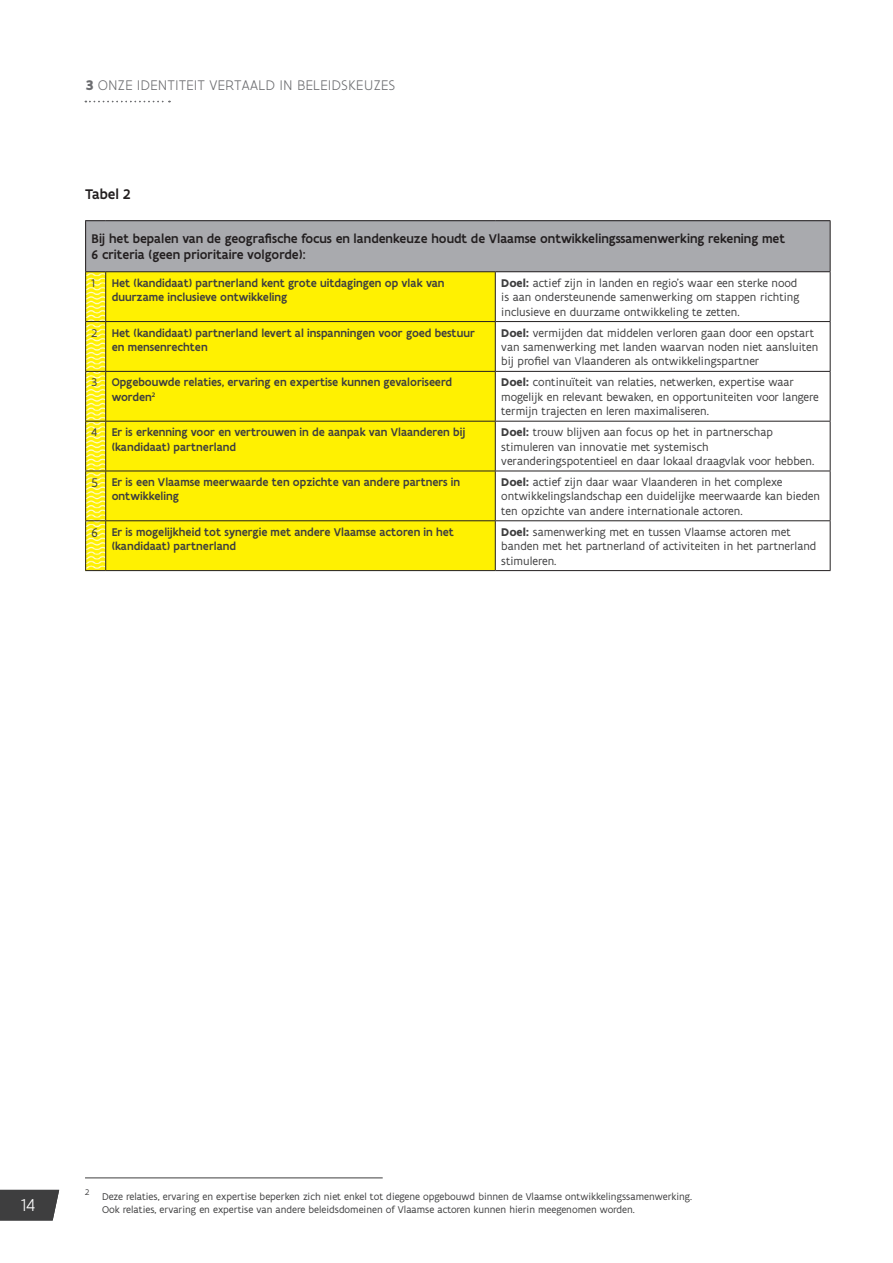
<style>
.page{position:relative;width:893px;height:1263px;background:#fff}
.page>*{position:absolute;margin:0;border:0;box-sizing:border-box;transform-origin:0 0}
.t1{font:300 18.45px "Flanders Art Sans";color:#fff}
.t2{font:300 15px "Flanders Art Sans";letter-spacing:.005em;color:#6c6d70}
.t3{font:500 15px "Flanders Art Sans";letter-spacing:-.005em;color:#231f20}
.t4{font:500 13.5px/16.2px "Flanders Art Sans";color:#231f20}
.t5{font:12px/14.4px "Flanders Art Sans";color:#3e3e3f}
.t6{font:500 12px/14.4px "Flanders Art Sans";color:#3e3e3f}
.t7{font:10.5px/12.6px "Flanders Art Sans";color:#3e3e3f}
.t8{font:8.7px "Flanders Art Sans";color:#3e3e3f}
.s1{font-weight:700}
.s2{font-weight:400}
.s3{font-weight:400;font-size:13.5px}
</style>
<div class="page">
<div style="left:0;top:1190px;width:59px;height:30px;background:#3e3e3f"></div>
<img style="left:86px;top:272px;width:19px;height:298px">
<div style="left:86px;top:221px;width:744px;height:51px;background:#a9aaae"></div>
<div style="left:106px;top:272px;width:389px;height:298px;background:#fff101"></div>
<svg style="left:85px;top:220px;width:21px;height:1px"></svg>
<hr style="left:85px;top:221px;width:1px;height:50px;background:#231f20">
<hr style="left:106px;top:220px;width:389px;height:1px;background:#231f20">
<hr style="left:495px;top:220px;width:335px;height:1px;background:#231f20">
<hr style="left:830px;top:221px;width:1px;height:50px;background:#231f20">
<svg style="left:85px;top:271px;width:21px;height:1px"></svg>
<hr style="left:85px;top:272px;width:1px;height:49px;background:#231f20">
<hr style="left:106px;top:271px;width:389px;height:1px;background:#231f20">
<hr style="left:105px;top:272px;width:1px;height:49px;background:#231f20">
<hr style="left:495px;top:271px;width:335px;height:1px;background:#231f20">
<hr style="left:495px;top:272px;width:1px;height:49px;background:#231f20">
<hr style="left:830px;top:272px;width:1px;height:49px;background:#231f20">
<svg style="left:85px;top:321px;width:21px;height:1px"></svg>
<hr style="left:85px;top:322px;width:1px;height:49px;background:#231f20">
<hr style="left:106px;top:321px;width:389px;height:1px;background:#231f20">
<hr style="left:105px;top:322px;width:1px;height:49px;background:#231f20">
<hr style="left:495px;top:321px;width:335px;height:1px;background:#231f20">
<hr style="left:495px;top:322px;width:1px;height:49px;background:#231f20">
<hr style="left:830px;top:322px;width:1px;height:49px;background:#231f20">
<svg style="left:85px;top:371px;width:21px;height:1px"></svg>
<hr style="left:85px;top:372px;width:1px;height:49px;background:#231f20">
<hr style="left:106px;top:371px;width:389px;height:1px;background:#231f20">
<hr style="left:105px;top:372px;width:1px;height:49px;background:#231f20">
<hr style="left:495px;top:371px;width:335px;height:1px;background:#231f20">
<hr style="left:495px;top:372px;width:1px;height:49px;background:#231f20">
<hr style="left:830px;top:372px;width:1px;height:49px;background:#231f20">
<svg style="left:85px;top:421px;width:21px;height:1px"></svg>
<hr style="left:85px;top:422px;width:1px;height:49px;background:#231f20">
<hr style="left:106px;top:421px;width:389px;height:1px;background:#231f20">
<hr style="left:105px;top:422px;width:1px;height:49px;background:#231f20">
<hr style="left:495px;top:421px;width:335px;height:1px;background:#231f20">
<hr style="left:495px;top:422px;width:1px;height:49px;background:#231f20">
<hr style="left:830px;top:422px;width:1px;height:49px;background:#231f20">
<svg style="left:86px;top:471px;width:19px;height:1px"></svg>
<hr style="left:85px;top:471px;width:1px;height:49px;background:#231f20">
<hr style="left:106px;top:471px;width:389px;height:1px;background:#231f20">
<hr style="left:105px;top:471px;width:1px;height:49px;background:#231f20">
<hr style="left:495px;top:471px;width:335px;height:1px;background:#231f20">
<hr style="left:495px;top:471px;width:1px;height:49px;background:#231f20">
<hr style="left:830px;top:471px;width:1px;height:49px;background:#231f20">
<svg style="left:85px;top:520px;width:21px;height:1px"></svg>
<hr style="left:85px;top:521px;width:1px;height:49px;background:#231f20">
<hr style="left:106px;top:520px;width:389px;height:1px;background:#231f20">
<hr style="left:105px;top:521px;width:1px;height:49px;background:#231f20">
<hr style="left:495px;top:520px;width:335px;height:1px;background:#231f20">
<hr style="left:495px;top:521px;width:1px;height:49px;background:#231f20">
<hr style="left:830px;top:521px;width:1px;height:49px;background:#231f20">
<svg style="left:85px;top:570px;width:21px;height:1px"></svg>
<hr style="left:106px;top:570px;width:389px;height:1px;background:#231f20">
<hr style="left:495px;top:570px;width:335px;height:1px;background:#231f20">
<hr style="left:85px;top:1177px;width:298px;height:1px;background:#3e3e3f">
<svg style="left:85px;top:101px;width:85px;height:1px"></svg>
<p class="t2" style="left:85px;top:76px;width:311px"><span class="s1">3</span> ONZE IDENTITEIT VERTAALD IN BELEIDSKEUZES</p>
<p class="t3" style="left:85px;top:185px;width:47px">Tabel 2</p>
<p class="t4" style="left:92px;top:231px;width:695px">Bij het bepalen van de geografische focus en landenkeuze houdt de Vlaamse ontwikkelingssamenwerking rekening met<br>6 criteria (geen prioritaire volgorde):</p>
<p class="t5" style="left:92px;top:276px;width:5px">1</p>
<p class="t6" style="left:112px;top:276px;width:334px">Het (kandidaat) partnerland kent grote uitdagingen op vlak van duurzame inclusieve ontwikkeling</p>
<p class="t5" style="left:501px;top:276px;width:300px"><span class="s1">Doel:</span> actief zijn in landen en regio’s waar een sterke nood is aan ondersteunende samenwerking om stappen richting inclusieve en duurzame ontwikkeling te zetten.</p>
<p class="t6" style="left:112px;top:326px;width:365px;text-indent:-20px"><span class="s2">2</span> Het (kandidaat) partnerland levert al inspanningen voor goed bestuur en mensenrechten</p>
<p class="t5" style="left:501px;top:326px;width:319px"><span class="s1">Doel:</span> vermijden dat middelen verloren gaan door een opstart van samenwerking met landen waarvan noden niet aansluiten bij profiel van Vlaanderen als ontwikkelingspartner</p>
<p class="t6" style="left:112px;top:375px;width:342px;text-indent:-20px"><span class="s2">3</span> Opgebouwde relaties, ervaring en expertise kunnen gevaloriseerd worden<sup>2</sup></p>
<p class="t5" style="left:501px;top:375px;width:319px"><span class="s1">Doel:</span> continuïteit van relaties, netwerken, expertise waar mogelijk en relevant bewaken, en opportuniteiten voor langere termijn trajecten en leren maximaliseren.</p>
<p class="t6" style="left:112px;top:425px;width:355px;text-indent:-20px"><span class="s2">4</span> Er is erkenning voor en vertrouwen in de aanpak van Vlaanderen bij (kandidaat) partnerland</p>
<p class="t5" style="left:501px;top:425px;width:315px"><span class="s1">Doel:</span> trouw blijven aan focus op het in partnerschap stimuleren van innovatie met systemisch veranderingspotentieel en daar lokaal draagvlak voor hebben.</p>
<p class="t6" style="left:112px;top:475px;width:350px;text-indent:-20px"><span class="s3">5</span> Er is een Vlaamse meerwaarde ten opzichte van andere partners in ontwikkeling</p>
<p class="t5" style="left:501px;top:475px;width:320px"><span class="s1">Doel:</span> actief zijn daar waar Vlaanderen in het complexe ontwikkelingslandschap een duidelijke meerwaarde kan bieden ten opzichte van andere internationale actoren.</p>
<p class="t6" style="left:112px;top:525px;width:344px;text-indent:-20px"><span class="s3">6</span> Er is mogelijkheid tot synergie met andere Vlaamse actoren in het (kandidaat) partnerland</p>
<p class="t5" style="left:501px;top:525px;width:317px"><span class="s1">Doel:</span> samenwerking met en tussen Vlaamse actoren met banden met het partnerland of activiteiten in het partnerland stimuleren.</p>
<h1 class="t1" style="left:21px;top:1194px;width:16px">14</h1>
<p class="t8" style="left:85px;top:1187px;width:6px">2</p>
<p class="t7" style="left:102px;top:1191px;width:592px">Deze relaties, ervaring en expertise beperken zich niet enkel tot diegene opgebouwd binnen de Vlaamse ontwikkelingssamenwerking.<br>Ook relaties, ervaring en expertise van andere beleidsdomeinen of Vlaamse actoren kunnen hierin meegenomen worden.</p>
</div>
